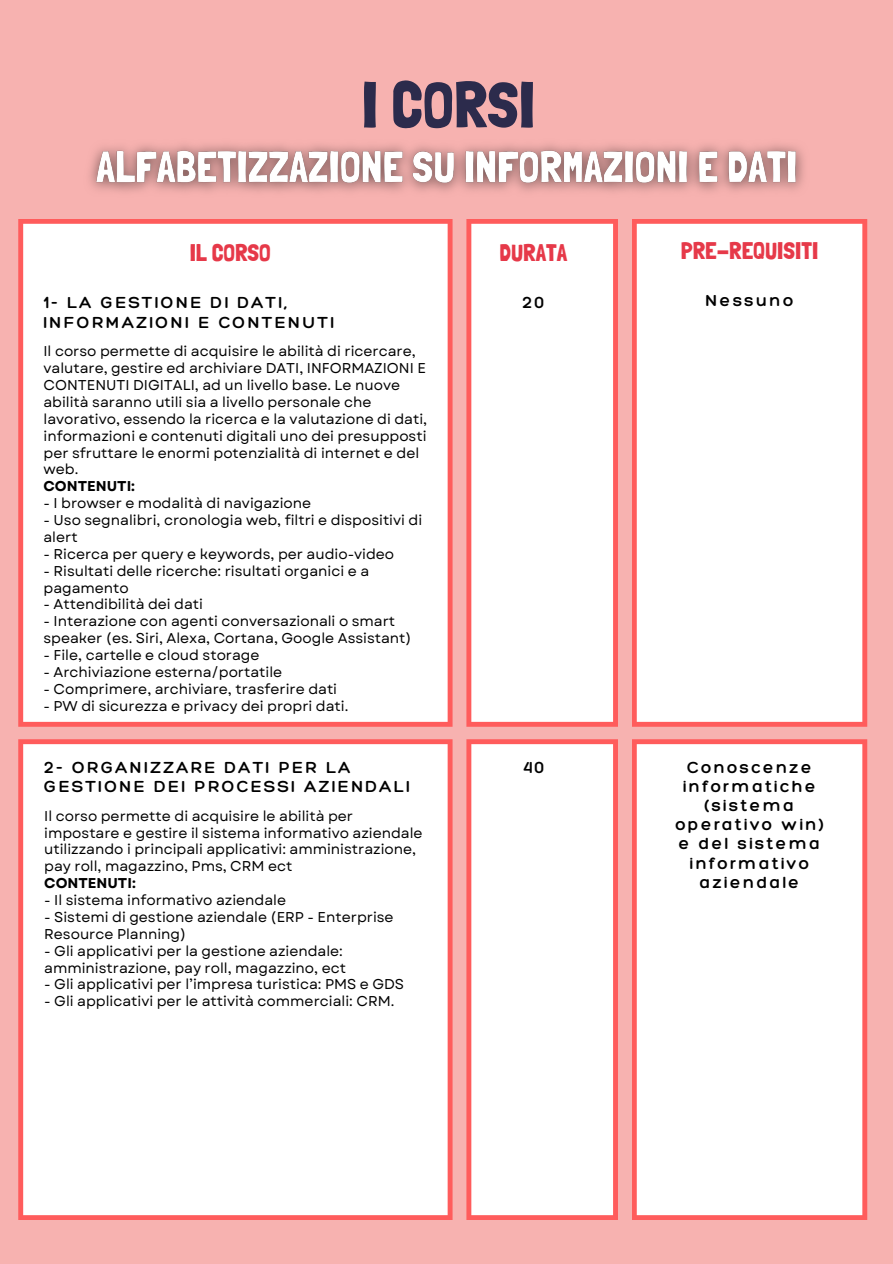
<style>
.page{position:relative;width:893px;height:1264px;background:#fff}
.page>*{position:absolute;margin:0;border:0;box-sizing:border-box;transform-origin:0 0}
.t1{font:64.5px "Londrina Solid";color:#2c2b4c}
.t2{font:24px "Londrina Solid";color:#e63949}
.t3{font:300 17.4px/19.2px "Hero";letter-spacing:.13em;color:#000}
.t4{font:14.25px/16.8px "Garet";color:#000}
.t5{font:700 14.25px "Garet";color:#000}
</style>
<div class="page">
<div style="left:0;top:0;width:892px;height:1263px;background:#f7b2b0"></div>
<div style="left:18px;top:219px;width:434px;height:507px;background:#fff"></div>
<div style="left:18px;top:739px;width:434px;height:480px;background:#fff"></div>
<div style="left:632px;top:739px;width:235px;height:480px;background:#fff"></div>
<svg style="left:466px;top:739px;width:152px;height:480px;background:#fef1f1"></svg>
<img style="left:89px;top:144px;width:715px;height:48px">
<div style="left:632px;top:219px;width:235px;height:507px;background:#fff"></div>
<svg style="left:466px;top:219px;width:152px;height:507px;background:#feecec"></svg>
<p class="t1" style="left:361px;top:66px;width:175px">I CORSI</p>
<p class="t2" style="left:190px;top:239px;width:83px">IL CORSO</p>
<p class="t2" style="left:499px;top:239px;width:69px">DURATA</p>
<p class="t2" style="left:680px;top:236px;width:139px">PRE-REQUISITI</p>
<p class="t3" style="left:522px;top:293px;width:23px">20</p>
<p class="t3" style="left:705px;top:290px;width:89px">Nessuno</p>
<p class="t3" style="left:43px;top:293px;width:292px">1- LA GESTIONE DI DATI,<br>INFORMAZIONI E CONTENUTI</p>
<p class="t4" style="left:43px;top:343px;width:385px">Il corso permette di acquisire le abilità di ricercare, valutare, gestire ed archiviare DATI, INFORMAZIONI E CONTENUTI DIGITALI, ad un livello base. Le nuove abilità saranno utili sia a livello personale che lavorativo, essendo la ricerca e la valutazione di dati, informazioni e contenuti digitali uno dei presupposti per sfruttare le enormi potenzialità di internet e del web.</p>
<p class="t5" style="left:43px;top:476px;width:93px">CONTENUTI:</p>
<p class="t4" style="left:43px;top:495px;width:269px">- I browser e modalità di navigazione</p>
<p class="t4" style="left:43px;top:511px;width:380px">- Uso segnalibri, cronologia web, filtri e dispositivi di alert</p>
<p class="t4" style="left:43px;top:545px;width:352px">- Ricerca per query e keywords, per audio-video</p>
<p class="t4" style="left:43px;top:562px;width:327px">- Risultati delle ricerche: risultati organici e a pagamento</p>
<p class="t4" style="left:43px;top:596px;width:161px">- Attendibilità dei dati</p>
<p class="t4" style="left:43px;top:613px;width:369px">- Interazione con agenti conversazionali o smart speaker (es. Siri, Alexa, Cortana, Google Assistant)</p>
<p class="t4" style="left:43px;top:646px;width:217px">- File, cartelle e cloud storage</p>
<p class="t4" style="left:43px;top:663px;width:240px">- Archiviazione esterna/portatile</p>
<p class="t4" style="left:43px;top:680px;width:295px">- Comprimere, archiviare, trasferire dati</p>
<p class="t4" style="left:43px;top:697px;width:306px">- PW di sicurezza e privacy dei propri dati.</p>
<p class="t3" style="left:44px;top:757px;width:367px">2- ORGANIZZARE DATI PER LA<br>GESTIONE DEI PROCESSI AZIENDALI</p>
<p class="t3" style="left:523px;top:757px;width:22px">40</p>
<p class="t3" style="left:675px;top:757px;width:150px;text-align:center">Conoscenze informatiche (sistema operativo win) e del sistema informativo aziendale</p>
<p class="t4" style="left:44px;top:807px;width:380px">Il corso permette di acquisire le abilità per impostare e gestire il sistema informativo aziendale utilizzando i principali applicativi: amministrazione, pay roll, magazzino, Pms, CRM ect</p>
<p class="t5" style="left:44px;top:872px;width:93px">CONTENUTI:</p>
<p class="t4" style="left:44px;top:891px;width:243px">- Il sistema informativo aziendale</p>
<p class="t4" style="left:44px;top:908px;width:351px">- Sistemi di gestione aziendale (ERP - Enterprise<br>Resource Planning)</p>
<p class="t4" style="left:44px;top:942px;width:303px">- Gli applicativi per la gestione aziendale: amministrazione, pay roll, magazzino, ect</p>
<p class="t4" style="left:44px;top:976px;width:361px">- Gli applicativi per l’impresa turistica: PMS e GDS</p>
<p class="t4" style="left:44px;top:993px;width:351px">- Gli applicativi per le attività commerciali: CRM.</p>
</div>
